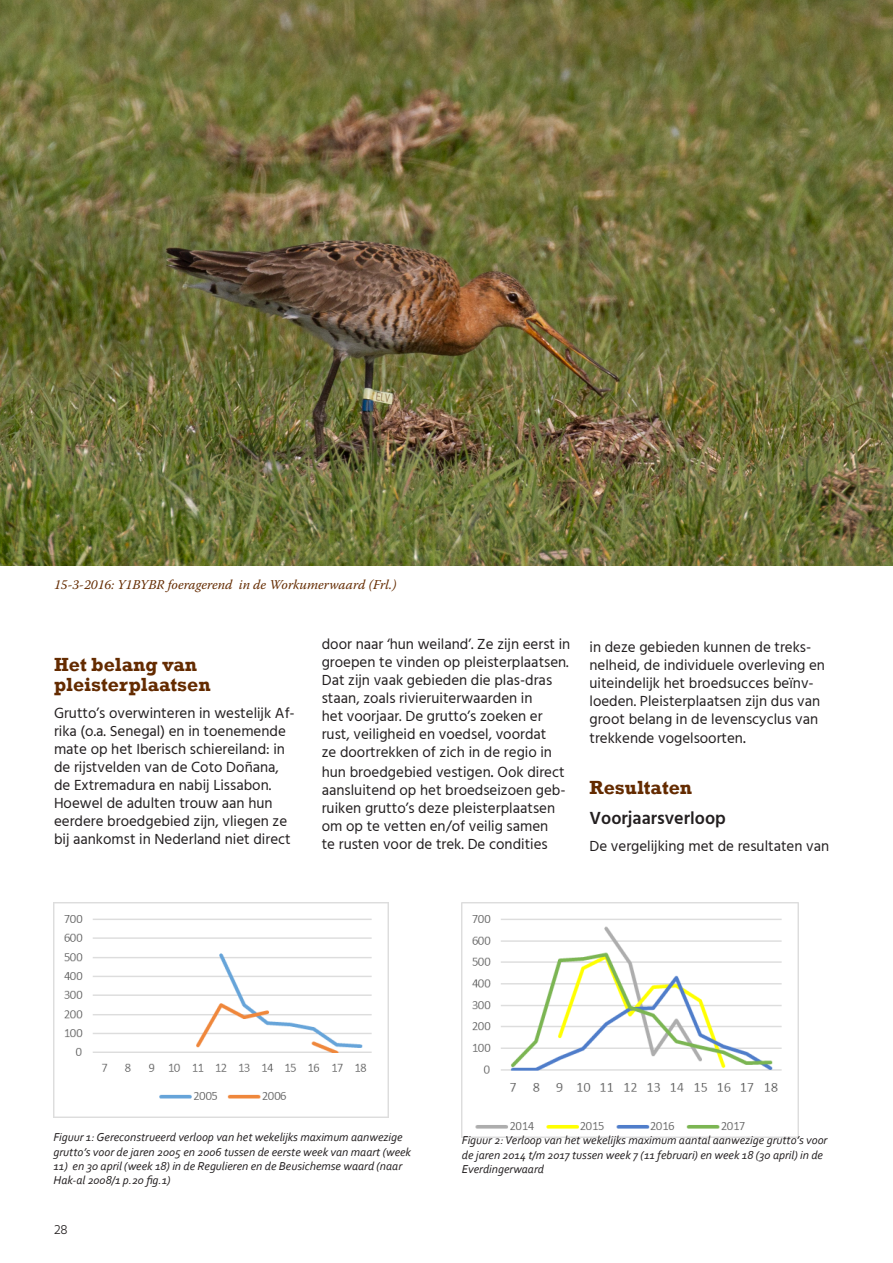
<style>
.page{position:relative;width:893px;height:1263px;background:#fff}
.page>*{position:absolute;margin:0;border:0;box-sizing:border-box;transform-origin:0 0}
.t1{font:700 19.5px/19.8px "Rockwell";color:#642b00}
.t2{font:600 18px "Hind";color:#231f20}
.t3{font:15px/18px "Hind";color:#231f20}
.t4{font:italic 13.5px "Warnock Pro";color:#642b00}
.t5{font:300 13.5px "Hind";color:#231f20}
.t6{font:italic 12px/14.4px "Corbel";color:#231f20}
.s1{font-size:16.5px}
</style>
<div class="page">
<img style="left:54px;top:903px;width:335px;height:215px">
<img style="left:462px;top:902px;width:336px;height:235px">
<img style="left:0;top:0;width:893px;height:566px">
<p class="t4" style="left:54px;top:576px;width:344px">15-3-2016: Y1BYBR foeragerend in de Workumerwaard (Frl.)</p>
<p class="t1" style="left:54px;top:655px;width:158px">Het belang van pleisterplaatsen</p>
<p class="t3" style="left:54px;top:705px;width:242px">Grutto’s overwinteren in westelijk Af&shy;rika (o.a. Senegal) en in toenemende mate op het Iberisch schiereiland: in de rijstvelden van de Coto Doñana, de Extremadura en nabij Lissabon.<br>Hoewel de adulten trouw aan hun eerdere broedgebied zijn, vliegen ze bij aankomst in Nederland niet direct</p>
<p class="t3" style="left:322px;top:636px;width:250px">door naar ‘hun weiland’. Ze zijn eerst in groepen te vinden op pleisterplaatsen.<br>Dat zijn vaak gebieden die plas-dras staan, zoals rivieruiterwaarden in<br>het voorjaar. De grutto’s zoeken er rust, veiligheid en voedsel, voordat<br>ze doortrekken of zich in de regio in</p>
<p class="t3" style="left:322px;top:764px;width:245px">hun broedgebied vestigen<span class="s1">.</span> Ook direct aansluitend op het broedseizoen geb&shy;ruiken grutto’s deze pleisterplaatsen om op te vetten en/of veilig samen<br>te rusten voor de trek. De condities</p>
<p class="t3" style="left:589px;top:638px;width:237px">in deze gebieden kunnen de treks&shy;nelheid, de individuele overleving en uiteindelijk het broedsucces beïnv&shy;loeden. Pleisterplaatsen zijn dus van groot belang in de levenscyclus van</p>
<p class="t3" style="left:589px;top:730px;width:158px">trekkende vogelsoorten<span class="s1">.</span></p>
<p class="t1" style="left:589px;top:777px;width:104px">Resultaten</p>
<p class="t2" style="left:589px;top:805px;width:138px">Voorjaarsverloop</p>
<p class="t3" style="left:589px;top:837px;width:241px">De vergelijking met de resultaten van</p>
<p class="t6" style="left:54px;top:1129px;width:359px">Figuur 1: Gereconstrueerd verloop van het wekelijks maximum aanwezige grutto’s voor de jaren 2005 en 2006 tussen de eerste week van maart (week</p>
<p class="t6" style="left:54px;top:1158px;width:350px">11) en 30 april (week 18) in de Regulieren en de Beusichemse waard (naar<br>Hak-al 2008/1 p.20 fig.1)</p>
<p class="t5" style="left:54px;top:1220px;width:15px">28</p>
<p class="t6" style="left:462px;top:1133px;width:367px">Figuur 2: Verloop van het wekelijks maximum aantal aanwezige grutto’s voor de jaren 2014 t/m 2017 tussen week 7 (11 februari) en week 18 (30 april) in de<br>Everdingerwaard</p>
</div>
